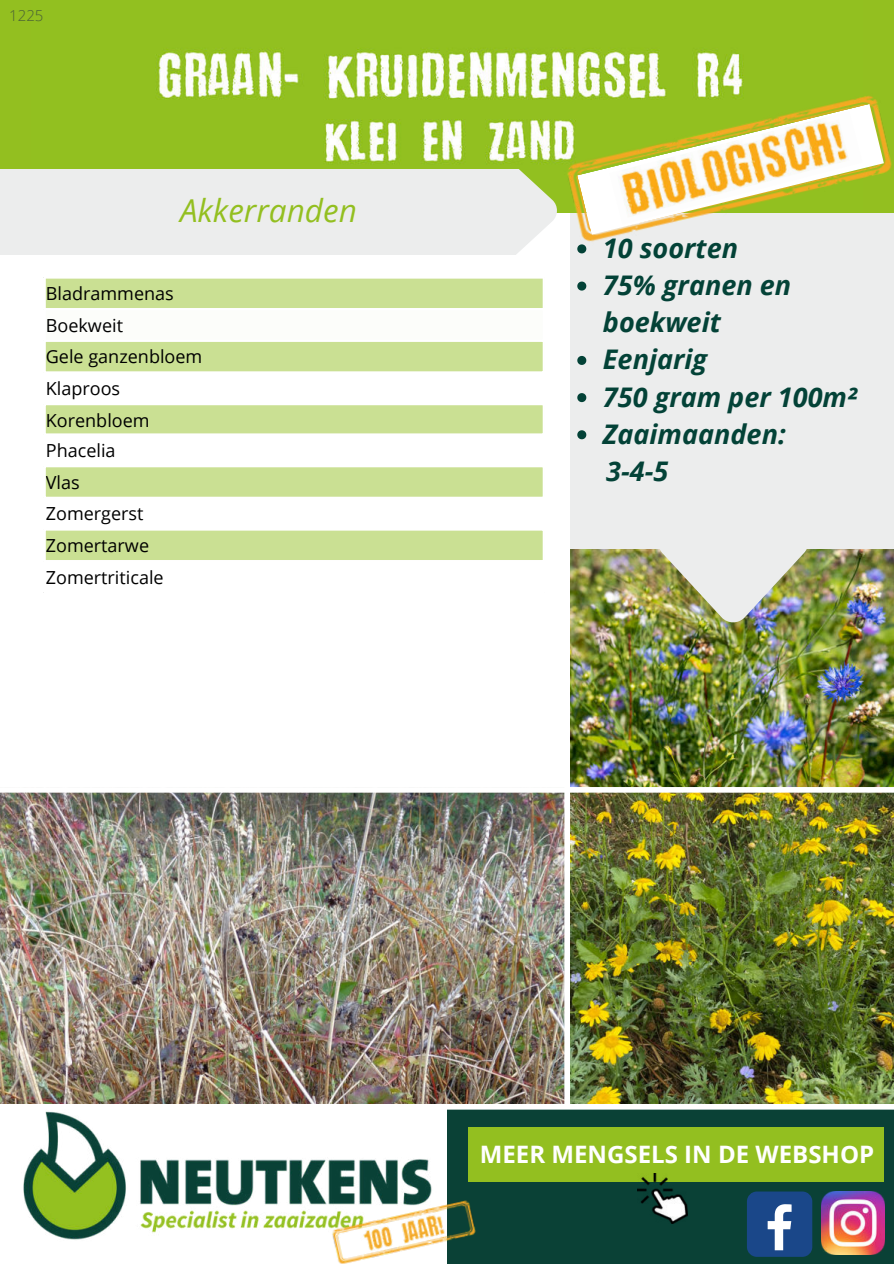
<style>
.page{position:relative;width:894px;height:1264px;background:#fff}
.page>*{position:absolute;margin:0;border:0;box-sizing:border-box;transform-origin:0 0}
.t1{font:italic 31.5px "Open Sans";color:#93bf20}
.t2{font:italic 700 27px/37.2px "Open Sans";color:#034237}
.t3{font:700 24px "Open Sans";color:#fff}
.t4{font:18px/31.5px "Open Sans";color:#000}
.t5{font:300 15px "Open Sans";color:#4a6136}
</style>
<div class="page">
<img style="left:0;top:792px;width:564px;height:311px">
<img style="left:570px;top:792px;width:323px;height:311px">
<img style="left:570px;top:548px;width:323px;height:239px">
<div style="left:567px;top:212px;width:326px;height:336px;background:#eceded"></div>
<img style="left:658px;top:548px;width:150px;height:75px">
<svg style="left:577px;top:356px;width:9px;height:9px"></svg>
<svg style="left:577px;top:393px;width:9px;height:9px"></svg>
<svg style="left:577px;top:430px;width:9px;height:9px"></svg>
<div style="left:46px;top:278px;width:496px;height:93px;background:#cae093"></div>
<div style="left:44px;top:309px;width:500px;height:32px;background:#fcfdfa"></div>
<svg style="left:46px;top:405px;width:496px;height:155px;fill:#cae093"></svg>
<hr style="left:44px;top:278px;width:2px;height:313px;background:#fff">
<hr style="left:44px;top:308px;width:501px;height:2px;background:#fff">
<hr style="left:44px;top:340px;width:501px;height:2px;background:#fff">
<hr style="left:44px;top:433px;width:501px;height:2px;background:#fff">
<hr style="left:44px;top:465px;width:501px;height:2px;background:#fff">
<hr style="left:44px;top:496px;width:501px;height:3px;background:#fff">
<hr style="left:44px;top:528px;width:501px;height:2px;background:#fff">
<div style="left:564px;top:212px;width:6px;height:895px;background:#fff"></div>
<div style="left:0;top:0;width:893px;height:213px;background:#93bf20"></div>
<img style="left:155px;top:48px;width:303px;height:116px">
<div style="left:5px;top:169px;width:453px;height:86px;background:#eceded"></div>
<div style="left:447px;top:1103px;width:446px;height:160px;background:#0a4136"></div>
<div style="left:746px;top:1191px;width:66px;height:65px;background:#1a4789;border-radius:10px"></div>
<svg style="left:767px;top:1204px;width:24px;height:46px"></svg>
<img style="left:821px;top:1191px;width:63px;height:63px">
<div style="left:468px;top:1127px;width:415px;height:54px;background:#93bf20"></div>
<img style="left:637px;top:1173px;width:49px;height:50px">
<img style="left:23px;top:1111px;width:262px;height:129px">
<img style="left:285px;top:1159px;width:238px;height:104px">
<div style="left:0;top:1103px;width:893px;height:6px;background:#fff"></div>
<img style="left:458px;top:49px;width:434px;height:298px">
<svg style="left:577px;top:104px;width:306px;height:131px"></svg>
<img style="left:609px;top:111px;width:253px;height:113px">
<p class="t5" style="left:9px;top:5px;width:36px">1225</p>
<h1 class="t1" style="left:180px;top:188px;width:178px">Akkerranden</h1>
<p class="t4" style="left:46px;top:277px;width:158px">Bladrammenas<br>Boekweit<br>Gele ganzenbloem<br>Klaproos<br>Korenbloem<br>Phacelia<br>Vlas<br>Zomergerst<br>Zomertarwe<br>Zomertriticale</p>
<h2 class="t2" style="left:602px;top:229px;width:256px">10 soorten<br>75% granen en boekweit<br>Eenjarig<br>750 gram per 100m²<br>Zaaimaanden:<br>3-4-5</h2>
<h3 class="t3" style="left:479px;top:1137px;width:396px">MEER MENGSELS IN DE WEBSHOP</h3>
</div>
